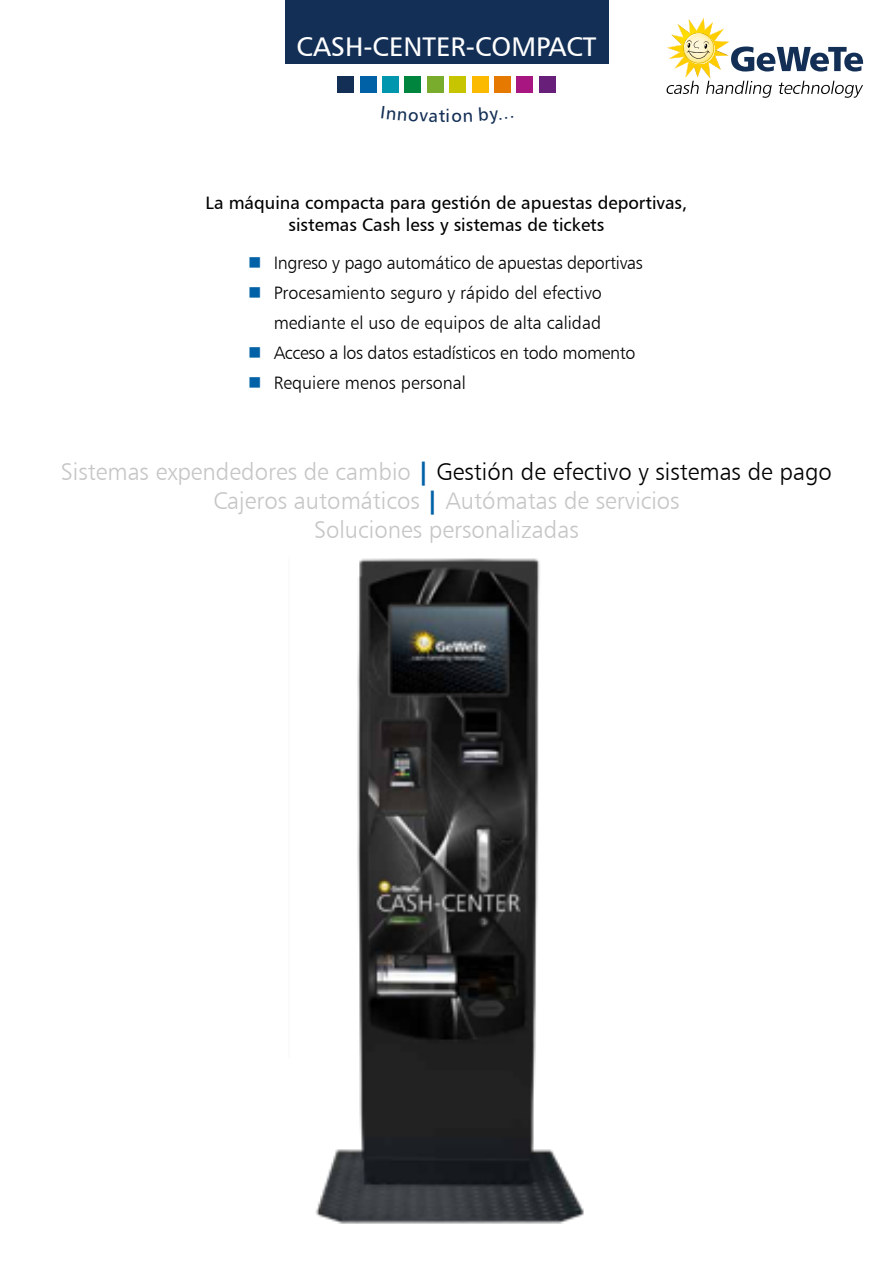
<style>
.page{position:relative;width:893px;height:1263px;background:#fff}
.page>*{position:absolute;margin:0;border:0;box-sizing:border-box;transform-origin:0 0}
.t1{font:27px "Humanist 777 BT Roman B";color:#fff}
.t2{font:24px/28.8px "Humanist 777 BT Light B";color:#c6c6c6;text-align:center}
.t3{font:18px/30px "Humanist 777 BT Light B";color:#000;text-align:right}
.t4{font:18px "Humanist 777 BT Light B";letter-spacing:-.02em;color:#000}
.t5{font:18px/21.6px "Humanist 777 BT Roman B";color:#000;text-align:center}
.t6{font:18px "Humanist 777 BT Roman B";color:#132f55}
.s1{color:#0061a7}
.s2{font-family:"Humanist 777 BT Black B";color:#0061a7}
.s3{color:#000}
</style>
<div class="page">
<svg style="left:666px;top:17px;width:197px;height:81px"></svg>
<div style="left:360px;top:77px;width:17px;height:16px;background:#0061a7"></div>
<div style="left:382px;top:77px;width:17px;height:16px;background:#0096ae"></div>
<div style="left:338px;top:77px;width:16px;height:16px;background:#132f55"></div>
<div style="left:405px;top:77px;width:16px;height:16px;background:#00853e"></div>
<div style="left:427px;top:77px;width:17px;height:16px;background:#79ac2c"></div>
<div style="left:449px;top:77px;width:17px;height:16px;background:#c6c500"></div>
<div style="left:472px;top:77px;width:16px;height:16px;background:#fbba00"></div>
<div style="left:494px;top:77px;width:17px;height:16px;background:#e67900"></div>
<div style="left:539px;top:77px;width:16px;height:16px;background:#681f79"></div>
<div style="left:516px;top:77px;width:17px;height:16px;background:#a71681"></div>
<div style="left:285px;top:0;width:323px;height:64px;background:#132f55"></div>
<img style="left:315px;top:558px;width:269px;height:666px">
<p class="t1" style="left:297px;top:29px;width:301px">CASH-CENTER-COMPACT</p>
<p class="t6" style="left:439px;top:105px;width:25px">tio</p>
<p class="t5" style="left:206px;top:192px;width:483px">La máquina compacta para gestión de apuestas deportivas, sistemas Cash less y sistemas de tickets</p>
<p class="t4" style="left:248px;top:252px;width:396px"><span class="s1">■</span> Ingreso y pago automático de apuestas deportivas</p>
<p class="t3" style="left:248px;top:277px;width:355px"><span class="s1">■</span> Procesamiento seguro y rápido del efectivo mediante el uso de equipos de alta calidad</p>
<p class="t4" style="left:248px;top:342px;width:389px"><span class="s1">■</span> Acceso a los datos estadísticos en todo momento</p>
<p class="t3" style="left:248px;top:367px;width:219px"><span class="s1">■</span> Requiere menos personal</p>
<p class="t2" style="left:61px;top:457px;width:772px">Sistemas expendedores de cambio <span class="s2">|</span> <span class="s3">Gestión de efectivo y sistemas de pago<br></span>Cajeros automáticos <span class="s2">|</span> Autómatas de servicios<br>Soluciones personalizadas</p>
</div>
